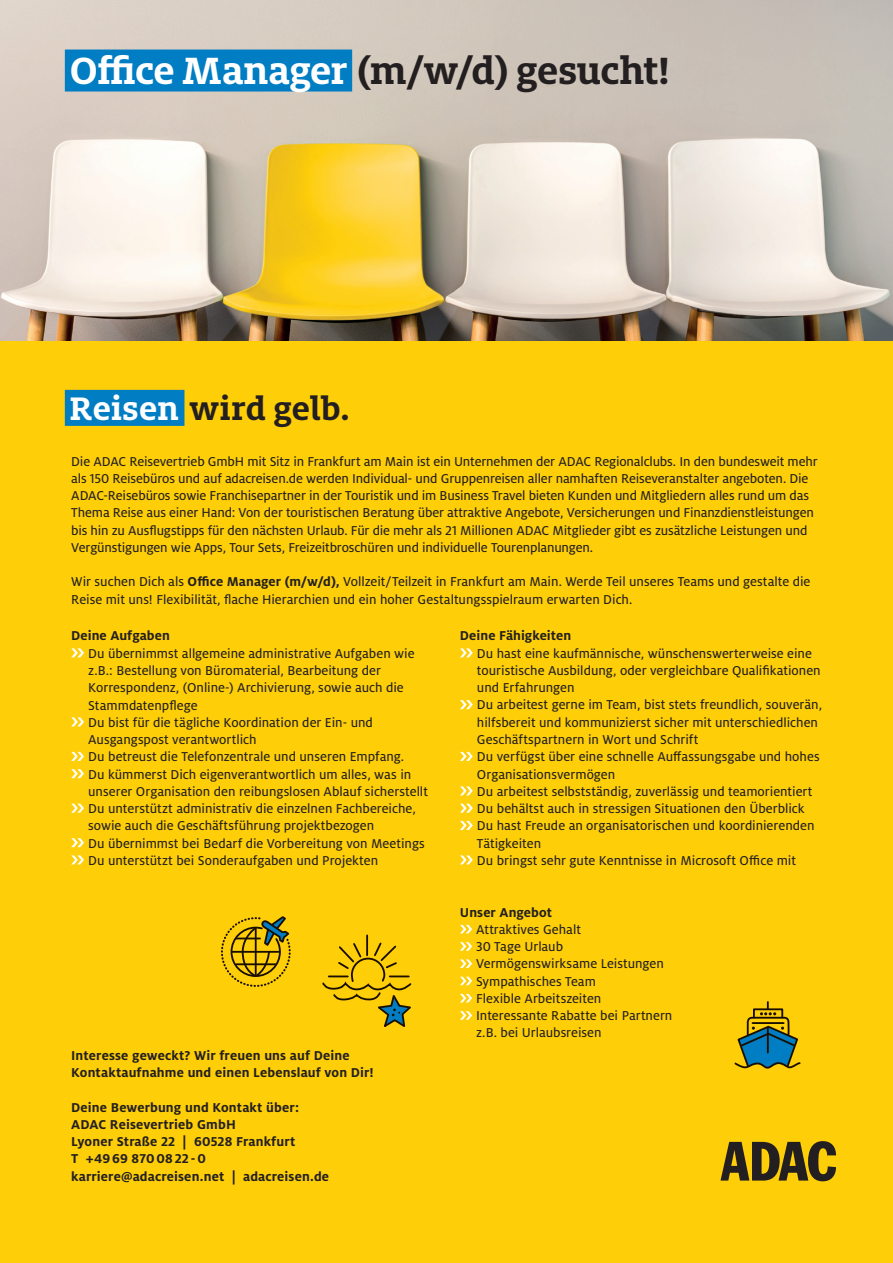
<style>
.page{position:relative;width:893px;height:1263px;background:#fece08}
.page>*{position:absolute;margin:0;border:0;box-sizing:border-box;transform-origin:0 0}
.t1{font:700 42px "Milo Slab ADAC";letter-spacing:-.01em;color:#231f20}
.t2{font:700 36px "Milo Slab ADAC";letter-spacing:.01em;color:#231f20}
.t3{font:14.25px/17.2px "Milo ADAC Text";letter-spacing:-.005em;color:#231f20}
.t4{font:700 14.25px/17.2px "Milo ADAC";letter-spacing:.01em;color:#231f20}
.s1{color:#fff}
.s2{font-family:"Milo ADAC";font-weight:700}
</style>
<div class="page">
<img style="left:0;top:0;width:893px;height:340px">
<svg style="left:720px;top:1141px;width:116px;height:40px"></svg>
<div style="left:65px;top:390px;width:119px;height:36px;background:#007dc3"></div>
<svg style="left:71px;top:648px;width:13px;height:9px"></svg>
<svg style="left:71px;top:717px;width:13px;height:9px"></svg>
<svg style="left:71px;top:752px;width:13px;height:9px"></svg>
<svg style="left:71px;top:769px;width:13px;height:9px"></svg>
<svg style="left:71px;top:804px;width:13px;height:9px"></svg>
<svg style="left:71px;top:838px;width:13px;height:9px"></svg>
<svg style="left:71px;top:855px;width:13px;height:9px"></svg>
<svg style="left:460px;top:648px;width:13px;height:9px"></svg>
<svg style="left:460px;top:700px;width:13px;height:9px"></svg>
<svg style="left:460px;top:752px;width:13px;height:9px"></svg>
<svg style="left:460px;top:786px;width:13px;height:9px"></svg>
<svg style="left:460px;top:804px;width:13px;height:9px"></svg>
<svg style="left:460px;top:821px;width:13px;height:9px"></svg>
<svg style="left:460px;top:855px;width:13px;height:9px"></svg>
<svg style="left:460px;top:925px;width:12px;height:8px"></svg>
<svg style="left:460px;top:942px;width:12px;height:9px"></svg>
<svg style="left:460px;top:959px;width:12px;height:9px"></svg>
<svg style="left:460px;top:977px;width:12px;height:8px"></svg>
<svg style="left:460px;top:994px;width:12px;height:8px"></svg>
<svg style="left:460px;top:1011px;width:12px;height:9px"></svg>
<div style="left:65px;top:50px;width:287px;height:42px;background:#007dc3"></div>
<hr style="left:366px;top:935px;width:2px;height:20px;background:#1a0e00">
<svg style="left:322px;top:941px;width:90px;height:86px"></svg>
<svg style="left:221px;top:916px;width:70px;height:71px"></svg>
<svg style="left:734px;top:1002px;width:67px;height:67px"></svg>
<h1 class="t1" style="left:70px;top:44px;width:602px"><span class="s1">Office Manager</span> (m/w/d) gesucht!</h1>
<h2 class="t2" style="left:70px;top:385px;width:282px"><span class="s1">Reisen</span> wird gelb.</h2>
<p class="t3" style="left:71px;top:453px;width:748px">Die ADAC Reisevertrieb GmbH mit Sitz in Frankfurt am Main ist ein Unternehmen der ADAC Regionalclubs. In den bundesweit mehr als 150 Reisebüros und auf adacreisen.de werden Individual- und Gruppenreisen aller namhaften Reiseveranstalter angeboten. Die ADAC-Reisebüros sowie Franchisepartner in der Touristik und im Business Travel bieten Kunden und Mitgliedern alles rund um das Thema Reise aus einer Hand: Von der touristischen Beratung über attraktive Angebote, Versicherungen und Finanzdienstleistungen bis hin zu Ausflugstipps für den nächsten Urlaub. Für die mehr als 21 Millionen ADAC Mitglieder gibt es zusätzliche Leistungen und Vergünstigungen wie Apps, Tour Sets, Freizeitbroschüren und individuelle Tourenplanungen.</p>
<p class="t3" style="left:71px;top:573px;width:741px">Wir suchen Dich als <span class="s2">Office Manager (m/w/d),</span> Vollzeit/Teilzeit in Frankfurt am Main. Werde Teil unseres Teams und gestalte die<br>Reise mit uns! Flexibilität, flache Hierarchien und ein hoher Gestaltungsspielraum erwarten Dich.</p>
<p class="t4" style="left:71px;top:627px;width:100px">Deine Aufgaben</p>
<p class="t3" style="left:88px;top:645px;width:341px">Du übernimmst allgemeine administrative Aufgaben wie z.B.: Bestellung von Büromaterial, Bearbeitung der Korrespondenz, (Online-) Archivierung, sowie auch die Stammdatenpflege<br>Du bist für die tägliche Koordination der Ein- und Ausgangspost verantwortlich<br>Du betreust die Telefonzentrale und unseren Empfang.<br>Du kümmerst Dich eigenverantwortlich um alles, was in unserer Organisation den reibungslosen Ablauf sicherstellt Du unterstützt administrativ die einzelnen Fachbereiche, sowie auch die Geschäftsführung projektbezogen<br>Du übernimmst bei Bedarf die Vorbereitung von Meetings Du unterstützt bei Sonderaufgaben und Projekten</p>
<p class="t4" style="left:71px;top:1047px;width:304px">Interesse geweckt? Wir freuen uns auf Deine<br>Kontaktaufnahme und einen Lebenslauf von Dir!</p>
<p class="t4" style="left:71px;top:1098px;width:259px">Deine Bewerbung und Kontakt über:<br>ADAC Reisevertrieb GmbH<br>Lyoner Straße 22 | 60528 Frankfurt<br>T +4969 87008 22 -0 karriere@adacreisen.net | adacreisen.de</p>
<p class="t4" style="left:460px;top:627px;width:113px">Deine Fähigkeiten</p>
<p class="t3" style="left:477px;top:645px;width:347px">Du hast eine kaufmännische, wünschenswerterweise eine touristische Ausbildung, oder vergleichbare Qualifikationen und Erfahrungen<br>Du arbeitest gerne im Team, bist stets freundlich, souverän, hilfsbereit und kommunizierst sicher mit unterschiedlichen Geschäftspartnern in Wort und Schrift<br>Du verfügst über eine schnelle Auffassungsgabe und hohes Organisationsvermögen<br>Du arbeitest selbstständig, zuverlässig und teamorientiert Du behältst auch in stressigen Situationen den Überblick Du hast Freude an organisatorischen und koordinierenden Tätigkeiten<br>Du bringst sehr gute Kenntnisse in Microsoft Office mit</p>
<p class="t4" style="left:460px;top:903px;width:94px">Unser Angebot</p>
<p class="t3" style="left:476px;top:921px;width:198px">Attraktives Gehalt<br>30 Tage Urlaub<br>Vermögenswirksame Leistungen<br>Sympathisches Team<br>Flexible Arbeitszeiten<br>Interessante Rabatte bei Partnern z.B. bei Urlaubsreisen</p>
</div>
